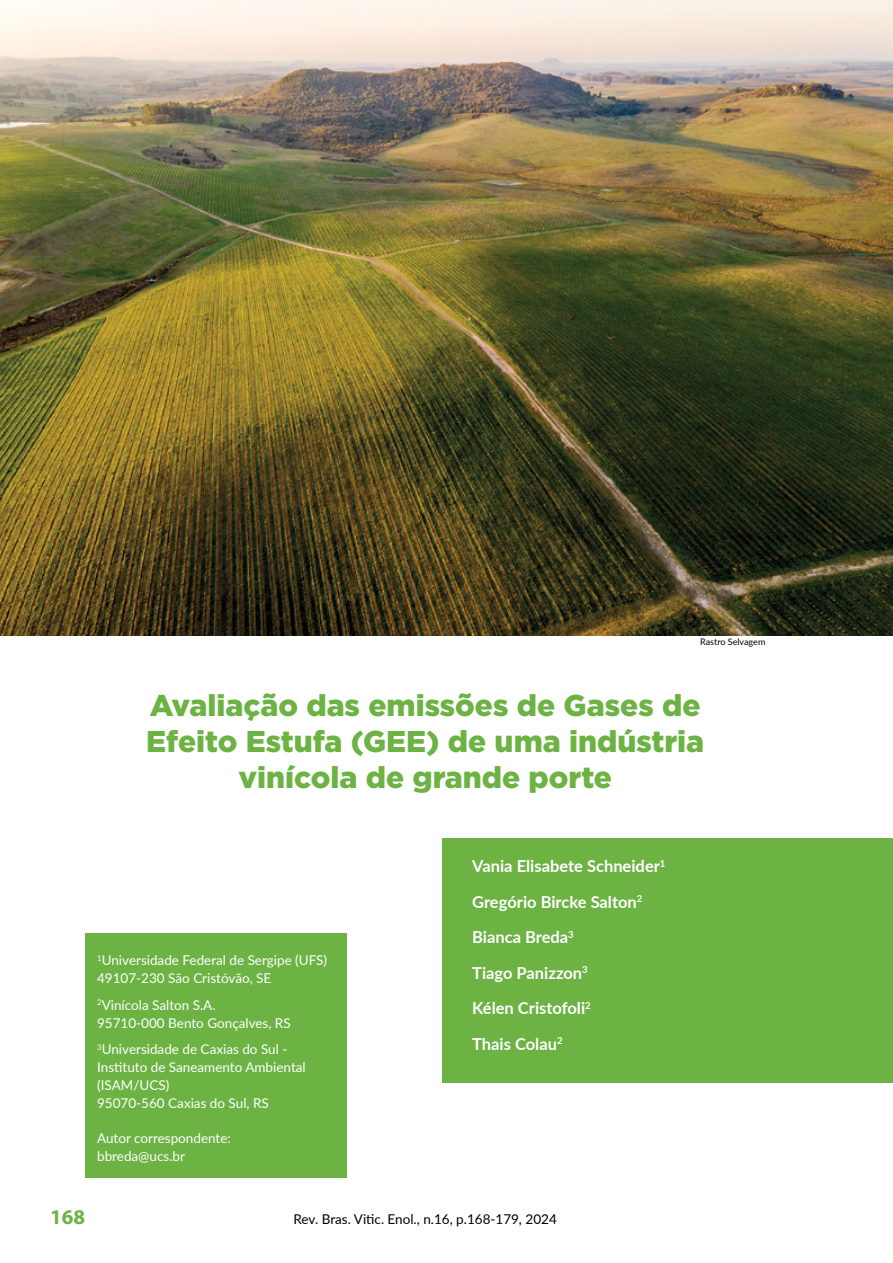
<style>
.page{position:relative;width:893px;height:1263px;background:#fff}
.page>*{position:absolute;margin:0;border:0;box-sizing:border-box;transform-origin:0 0}
.t1{font:900 30px/36px "Gotham";color:#6cb344;text-align:center}
.t2{font:700 21px "Myriad Pro";color:#6cb344}
.t3{font:700 16.5px/35.5px "Lato";color:#fff}
.t4{font:13.5px/18px "Lato";color:#fff}
.t5{font:13.5px "Lato";color:#000}
.t6{font:9px "Lato";color:#000}
</style>
<div class="page">
<hr style="left:892px;top:636px;width:1px;height:627px;background:#6cb344">
<div style="left:85px;top:933px;width:262px;height:245px;background:#6cb344"></div>
<div style="left:442px;top:838px;width:451px;height:245px;background:#6cb344"></div>
<img style="left:0;top:0;width:893px;height:636px">
<p class="t6" style="left:700px;top:635px;width:67px">Rastro Selvagem</p>
<h1 class="t1" style="left:146px;top:687px;width:560px">Avaliação das emissões de Gases de<br>Efeito Estufa (GEE) de uma indústria vinícola de grande porte</h1>
<p class="t4" style="left:97px;top:951px;width:231px"><sup>1</sup>Universidade Federal de Sergipe (UFS)<br>49107-230 São Cristóvão, SE</p>
<p class="t4" style="left:97px;top:995px;width:195px"><sup>2</sup>Vinícola Salton S.A.<br>95710-000 Bento Gonçalves, RS</p>
<p class="t4" style="left:97px;top:1040px;width:210px"><sup>3</sup>Universidade de Caxias do Sul -<br>Instituto de Saneamento Ambiental (ISAM/UCS)<br>95070-560 Caxias do Sul, RS</p>
<p class="t4" style="left:97px;top:1129px;width:135px">Autor correspondente: bbreda@ucs.br</p>
<p class="t3" style="left:472px;top:848px;width:195px">Vania Elisabete Schneider<sup>1<br></sup>Gregório Bircke Salton<sup>2<br></sup>Bianca Breda<sup>3<br></sup>Tiago Panizzon<sup>3<br></sup>Kélen Cristofoli<sup>2<br></sup>Thais Colau<sup>2</sup></p>
<h2 class="t2" style="left:50px;top:1203px;width:36px">168</h2>
<p class="t5" style="left:294px;top:1209px;width:265px">Rev. Bras. Vitic. Enol., n.16, p.168-179, 2024</p>
</div>
